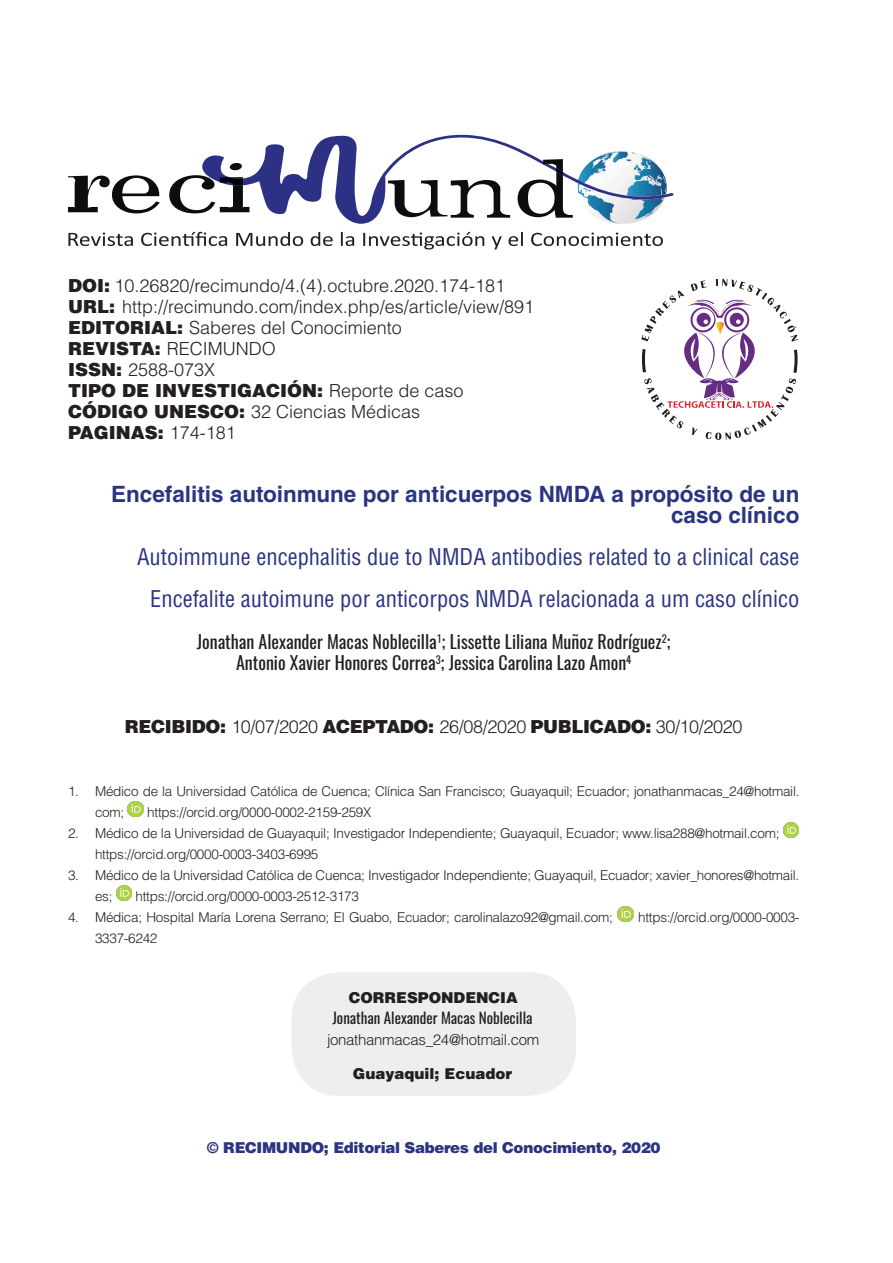
<style>
.page{position:relative;width:893px;height:1263px;background:#fff}
.page>*{position:absolute;margin:0;border:0;box-sizing:border-box;transform-origin:0 0}
.t1{font:condensed 22.5px "Helvetica LT Std";color:#2b3481}
.t2{font:700 22.5px/21px "Helvetica LT Std";color:#2b3481;text-align:right}
.t3{font:300 18px "Helvetica LT Std";color:#231f20}
.t4{font:18px "Oswald";color:#231f20}
.t5{font:300 18px "Helvetica LT Std";letter-spacing:-.02em;color:#231f20}
.t6{font:900 18px "Helvetica LT Std";color:#231f20}
.t7{font:15px/21px "Oswald";color:#231f20;text-align:center}
.t8{font:900 15px "Helvetica LT Std";letter-spacing:-.02em;color:#2b3481}
.t9{font:900 15px "Helvetica LT Std";color:#231f20}
.t10{font:300 13.5px/21px "Helvetica LT Std";letter-spacing:-.02em;color:#231f20}
.s1{font-weight:900}
.s2{font-weight:300}
.s3{font-family:"Helvetica LT Std";font-weight:900}
.s4{font-family:"Helvetica LT Std";font-weight:300}
</style>
<div class="page">
<svg style="left:68px;top:175px;width:92px;height:38px"></svg>
<svg style="left:169px;top:134px;width:505px;height:90px"></svg>
<svg style="left:68px;top:233px;width:65px;height:13px"></svg>
<svg style="left:141px;top:232px;width:86px;height:14px"></svg>
<svg style="left:236px;top:232px;width:67px;height:14px"></svg>
<svg style="left:311px;top:232px;width:22px;height:14px"></svg>
<svg style="left:341px;top:232px;width:13px;height:14px"></svg>
<svg style="left:363px;top:232px;width:121px;height:17px"></svg>
<svg style="left:492px;top:236px;width:10px;height:13px"></svg>
<svg style="left:508px;top:232px;width:15px;height:14px"></svg>
<svg style="left:531px;top:233px;width:132px;height:13px"></svg>
<img style="left:128px;top:801px;width:16px;height:15px">
<img style="left:783px;top:822px;width:16px;height:15px">
<img style="left:116px;top:885px;width:16px;height:15px">
<img style="left:618px;top:906px;width:15px;height:15px">
<div style="left:291px;top:972px;width:285px;height:124px;background:#edeeed;border-radius:49px"></div>
<svg style="left:641px;top:279px;width:157px;height:161px"></svg>
<p class="t3" style="left:68px;top:274px;width:439px"><span class="s1">DOI:</span> 10.26820/recimundo/4.(4).octubre.2020.174-181</p>
<p class="t3" style="left:68px;top:295px;width:468px"><span class="s1">URL:</span> http://recimundo.com/index.php/es/article/view/891</p>
<p class="t3" style="left:68px;top:316px;width:335px"><span class="s1">EDITORIAL:</span> Saberes del Conocimiento</p>
<p class="t3" style="left:68px;top:337px;width:209px"><span class="s1">REVISTA:</span> RECIMUNDO</p>
<p class="t3" style="left:68px;top:358px;width:149px"><span class="s1">ISSN:</span> 2588-073X</p>
<p class="t6" style="left:68px;top:378px;width:397px">TIPO DE INVESTIGACIÓN: <span class="s2">Reporte de caso</span></p>
<p class="t3" style="left:68px;top:400px;width:354px"><span class="s1">CÓDIGO UNESCO:</span> 32 Ciencias Médicas</p>
<p class="t6" style="left:68px;top:420px;width:169px">PAGINAS: <span class="s2">174-181</span></p>
<p class="t2" style="left:111px;top:483px;width:690px">Encefalitis autoinmune por anticuerpos NMDA a propósito de un caso clínico</p>
<p class="t1" style="left:137px;top:542px;width:664px">Autoimmune encephalitis due to NMDA antibodies related to a clinical case</p>
<p class="t1" style="left:150px;top:584px;width:651px">Encefalite autoimune por anticorpos NMDA relacionada a um caso clínico</p>
<p class="t4" style="left:197px;top:625px;width:475px">Jonathan Alexander Macas Noblecilla<sup>1</sup>; Lissette Liliana Muñoz Rodríguez<sup>2</sup>;</p>
<p class="t4" style="left:236px;top:646px;width:397px">Antonio Xavier Honores Correa<sup>3</sup>; Jessica Carolina Lazo Amon<sup>4</sup></p>
<p class="t5" style="left:125px;top:715px;width:619px"><span class="s1">RECIBIDO:</span> 10/07/2020 <span class="s1">ACEPTADO:</span> 26/08/2020 <span class="s1">PUBLICADO:</span> 30/10/2020</p>
<p class="t10" style="left:95px;top:780px;width:706px;text-indent:-27px">1. Médico de la Universidad Católica de Cuenca; Clínica San Francisco; Guayaquil; Ecuador; jonathanmacas_24@hotmail. com;</p>
<p class="t10" style="left:147px;top:801px;width:226px">https://orcid.org/0000-0002-2159-259X</p>
<p class="t10" style="left:95px;top:822px;width:686px;text-indent:-27px">2. Médico de la Universidad de Guayaquil; Investigador Independiente; Guayaquil, Ecuador; www.lisa288@hotmail.com; https://orcid.org/0000-0003-3403-6995</p>
<p class="t10" style="left:95px;top:864px;width:706px;text-indent:-27px">3. Médico de la Universidad Católica de Cuenca; Investigador Independiente; Guayaquil, Ecuador; xavier_honores@hotmail. es;</p>
<p class="t10" style="left:136px;top:885px;width:225px">https://orcid.org/0000-0003-2512-3173</p>
<p class="t10" style="left:68px;top:906px;width:546px">4. Médica; Hospital María Lorena Serrano; El Guabo, Ecuador; carolinalazo92@gmail.com;</p>
<p class="t10" style="left:638px;top:906px;width:163px">https://orcid.org/0000-0003-</p>
<p class="t10" style="left:95px;top:927px;width:64px">3337-6242</p>
<p class="t7" style="left:327px;top:985px;width:214px"><span class="s3">CORRESPONDENCIA<br></span>Jonathan Alexander Macas Noblecilla <span class="s4">jonathanmacas_24@hotmail.com</span></p>
<p class="t9" style="left:353px;top:1064px;width:161px">Guayaquil; Ecuador</p>
<p class="t8" style="left:207px;top:1137px;width:455px">© RECIMUNDO; Editorial Saberes del Conocimiento, 2020</p>
</div>
